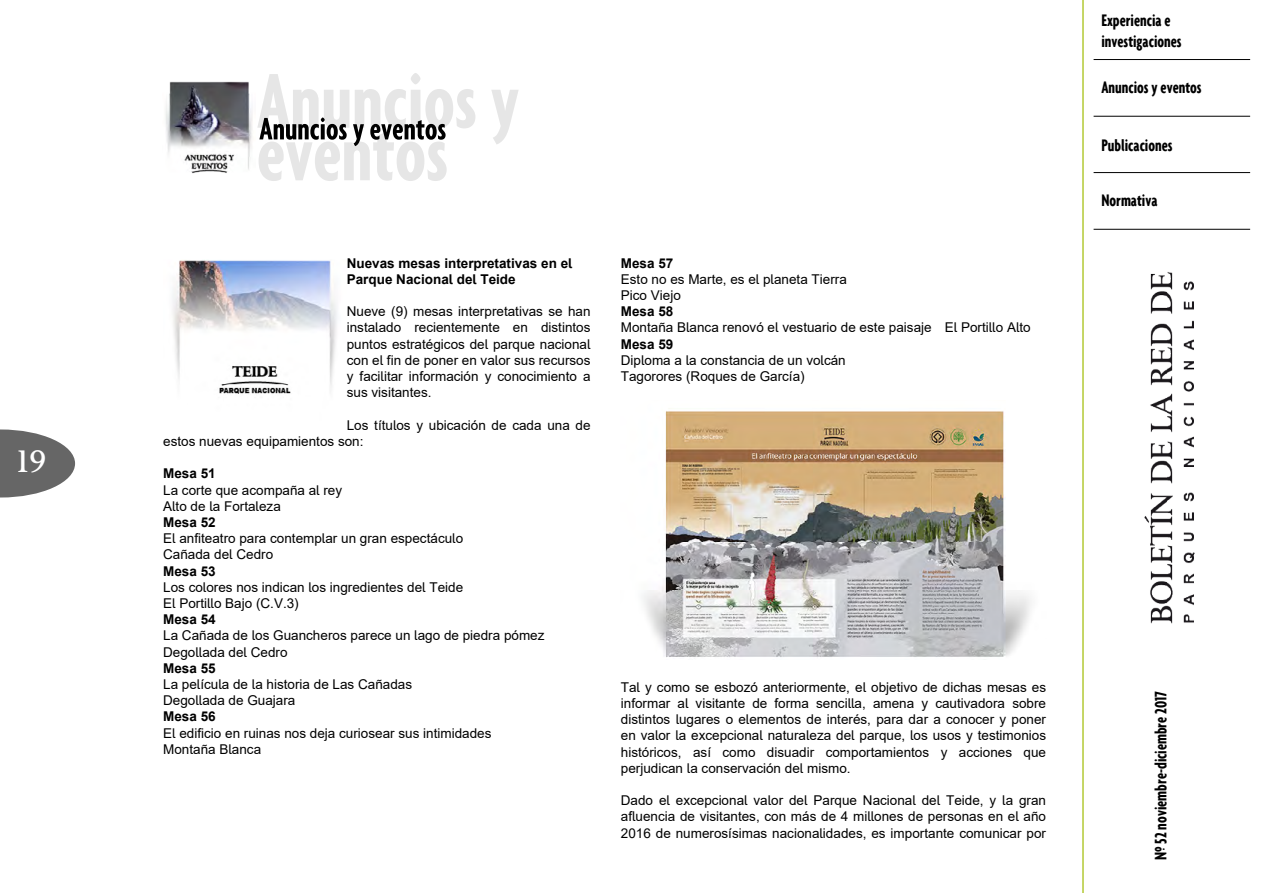
<style>
.page{position:relative;width:1263px;height:893px;background:#fff}
.page>*{position:absolute;margin:0;border:0;box-sizing:border-box;transform-origin:0 0}
.t1{font:30px "Palermo";color:#fff}
.t2{font:700 extra-condensed 18px/21.6px "Agenda";color:#000}
.t3{font:13.5px/16.2px "Arial";color:#000}
.t4{font:700 13.5px/16.2px "Arial";color:#000}
</style>
<div class="page">
<svg style="left:0;top:429px;width:75px;height:68px"></svg>
<img style="left:1126px;top:115px;width:83px;height:509px">
<hr style="left:1082px;top:0;width:2px;height:893px;background:#b3c935">
<hr style="left:1093px;top:59px;width:157px;height:1px;background:#000">
<hr style="left:1093px;top:172px;width:157px;height:1px;background:#000">
<hr style="left:1093px;top:116px;width:157px;height:1px;background:#000">
<hr style="left:1093px;top:229px;width:157px;height:1px;background:#000">
<img style="left:172px;top:260px;width:165px;height:134px">
<svg style="left:257px;top:73px;width:262px;height:108px"></svg>
<img style="left:165px;top:81px;width:88px;height:92px">
<img style="left:643px;top:408px;width:388px;height:249px">
<h1 class="t1" style="left:14px;top:444px;width:34px">19</h1>
<p class="t4" style="left:347px;top:255px;width:227px">Nuevas mesas interpretativas en el<br>Parque Nacional del Teide</p>
<p class="t3" style="left:347px;top:303px;width:245px;text-align:justify">Nueve (9) mesas interpretativas se han instalado recientemente en distintos puntos estratégicos del parque nacional con el fin de poner en valor sus recursos y facilitar información y conocimiento a sus visitantes.</p>
<p class="t3" style="left:163px;top:417px;width:429px;text-indent:184px">Los títulos y ubicación de cada una de estos nuevas equipamientos son:</p>
<p class="t4" style="left:163px;top:466px;width:54px">Mesa 51</p>
<p class="t3" style="left:163px;top:482px;width:181px">La corte que acompaña al rey<br>Alto de la Fortaleza</p>
<p class="t4" style="left:163px;top:514px;width:54px">Mesa 52</p>
<p class="t3" style="left:163px;top:530px;width:301px">El anfiteatro para contemplar un gran espectáculo<br>Cañada del Cedro</p>
<p class="t4" style="left:163px;top:563px;width:54px">Mesa 53</p>
<p class="t3" style="left:163px;top:579px;width:301px">Los colores nos indican los ingredientes del Teide<br>El Portillo Bajo (C.V.3)</p>
<p class="t4" style="left:163px;top:611px;width:54px">Mesa 54</p>
<p class="t3" style="left:163px;top:627px;width:383px">La Cañada de los Guancheros parece un lago de piedra pómez<br>Degollada del Cedro</p>
<p class="t4" style="left:163px;top:660px;width:54px">Mesa 55</p>
<p class="t3" style="left:163px;top:676px;width:250px">La película de la historia de Las Cañadas<br>Degollada de Guajara</p>
<p class="t4" style="left:163px;top:709px;width:54px">Mesa 56</p>
<p class="t3" style="left:163px;top:725px;width:330px">El edificio en ruinas nos deja curiosear sus intimidades<br>Montaña Blanca</p>
<p class="t4" style="left:621px;top:255px;width:54px">Mesa 57</p>
<p class="t3" style="left:621px;top:271px;width:227px">Esto no es Marte, es el planeta Tierra<br>Pico Viejo</p>
<p class="t4" style="left:621px;top:304px;width:54px">Mesa 58</p>
<p class="t3" style="left:621px;top:320px;width:411px">Montaña Blanca renovó el vestuario de este paisaje El Portillo Alto</p>
<p class="t4" style="left:621px;top:336px;width:54px">Mesa 59</p>
<p class="t3" style="left:621px;top:352px;width:226px">Diploma a la constancia de un volcán<br>Tagorores (Roques de García)</p>
<p class="t3" style="left:621px;top:679px;width:427px;text-align:justify">Tal y como se esbozó anteriormente, el objetivo de dichas mesas es informar al visitante de forma sencilla, amena y cautivadora sobre distintos lugares o elementos de interés, para dar a conocer y poner en valor la excepcional naturaleza del parque, los usos y testimonios históricos, así como disuadir comportamientos y acciones que perjudican la conservación del mismo.</p>
<p class="t3" style="left:621px;top:792px;width:427px;text-align:justify">Dado el excepcional valor del Parque Nacional del Teide, y la gran afluencia de visitantes, con más de 4 millones de personas en el año 2016 de numerosísimas nacionalidades, es importante comunicar por</p>
<h2 class="t2" style="left:1101px;top:9px;width:82px">Experiencia e investigaciones</h2>
<h2 class="t2" style="left:1101px;top:76px;width:102px">Anuncios y eventos</h2>
<h2 class="t2" style="left:1101px;top:134px;width:73px">Publicaciones</h2>
<h2 class="t2" style="left:1101px;top:189px;width:58px">Normativa</h2>
<h2 class="t2" style="left:1149px;top:860px;width:171px;rotate:-90deg">Nº 52 noviembre-diciembre 2017</h2>
</div>
